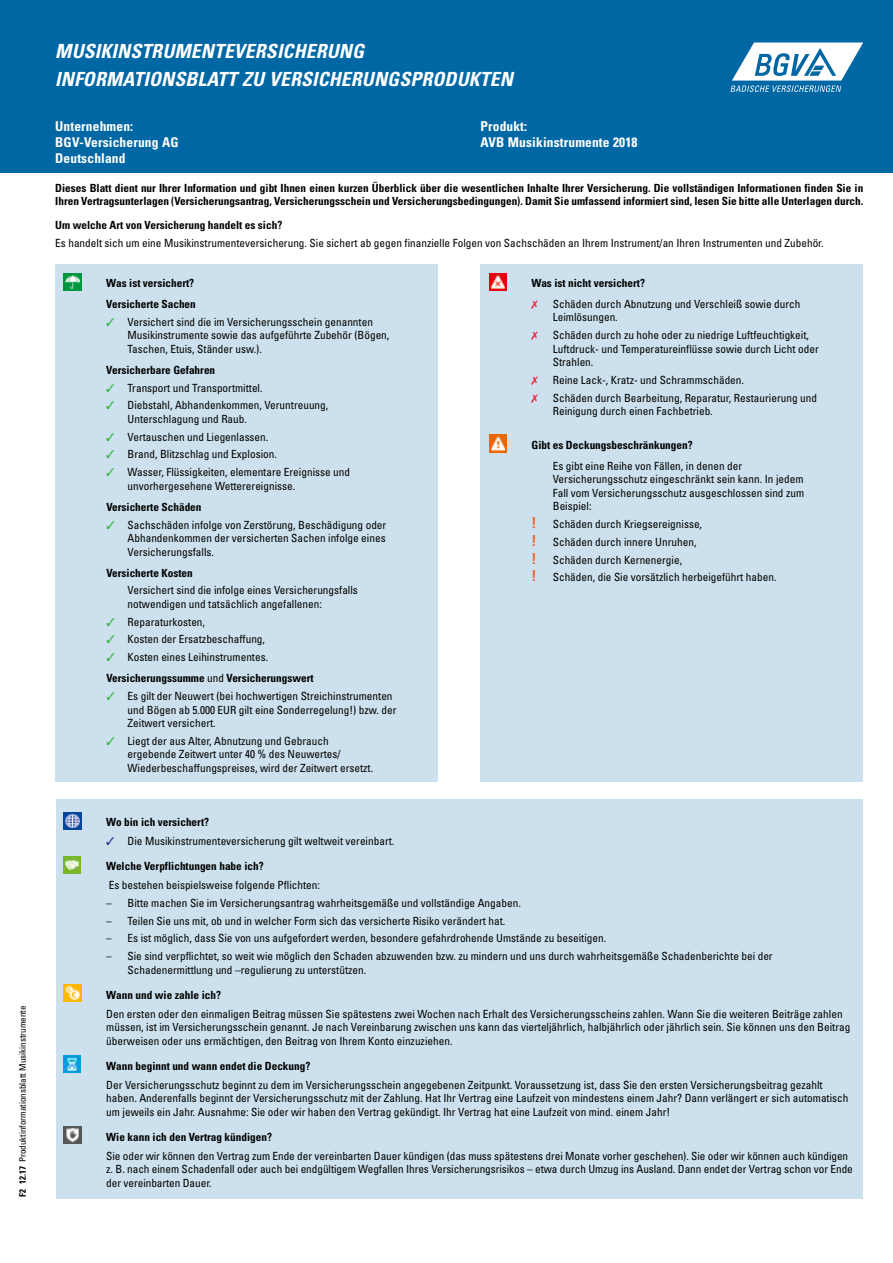
<style>
.page{position:relative;width:893px;height:1263px;background:#fff}
.page>*{position:absolute;margin:0;border:0;box-sizing:border-box;transform-origin:0 0}
.t1{font:italic 700 condensed 19.5px/27.6px "Univers LT";letter-spacing:.01em;color:#fff}
.t2{font:700 condensed 13.5px/16.2px "Univers LT";letter-spacing:.01em;color:#fff}
.t3{font:condensed 11.25px/13.5px "Univers LT";color:#000}
.t4{font:700 condensed 11.25px/13.5px "Univers LT";color:#000}
.t5{font:condensed 9px "Univers LT";color:#000}
.s1{font-weight:700}
.s2{color:#39b545}
.s3{font-weight:400}
.s4{font-weight:700;font-size:15px;color:#f1592a}
.s5{color:#2c3793}
</style>
<div class="page">
<div style="left:0;top:0;width:893px;height:172px;background:#0067a5"></div>
<svg style="left:730px;top:43px;width:133px;height:49px"></svg>
<div style="left:55px;top:264px;width:383px;height:518px;background:#cce1ed"></div>
<div style="left:480px;top:264px;width:383px;height:518px;background:#cce1ed"></div>
<div style="left:56px;top:799px;width:806px;height:400px;background:#cce1ed"></div>
<img style="left:64px;top:273px;width:17px;height:17px">
<img style="left:489px;top:273px;width:17px;height:17px">
<img style="left:489px;top:435px;width:17px;height:17px">
<img style="left:64px;top:812px;width:17px;height:17px">
<img style="left:64px;top:856px;width:17px;height:17px">
<img style="left:64px;top:985px;width:17px;height:17px">
<img style="left:64px;top:1056px;width:17px;height:17px">
<img style="left:64px;top:1127px;width:17px;height:17px">
<p class="t5" style="left:17px;top:1197px;width:192px;rotate:-90deg"><span class="s1">F2 12.17</span> Produktinformationsblatt Musikinstrumente</p>
<h1 class="t1" style="left:55px;top:37px;width:459px">MUSIKINSTRUMENTEVERSICHERUNG<br>INFORMATIONSBLATT ZU VERSICHERUNGSPRODUKTEN</h1>
<p class="t2" style="left:55px;top:118px;width:125px">Unternehmen:<br>BGV-Versicherung AG<br>Deutschland</p>
<p class="t2" style="left:480px;top:118px;width:159px">Produkt:<br>AVB Musikinstrumente 2018</p>
<p class="t4" style="left:55px;top:181px;width:809px">Dieses Blatt dient nur Ihrer Information und gibt Ihnen einen kurzen Überblick über die wesentlichen Inhalte Ihrer Versicherung. Die vollständigen Informationen finden Sie in<br>Ihren Vertragsunterlagen (Versicherungsantrag, Versicherungsschein und Versicherungsbedingungen). Damit Sie umfassend informiert sind, lesen Sie bitte alle Unterlagen durch.</p>
<p class="t4" style="left:55px;top:219px;width:229px">Um welche Art von Versicherung handelt es sich?</p>
<p class="t3" style="left:55px;top:236px;width:770px">Es handelt sich um eine Musikinstrumenteversicherung. Sie sichert ab gegen finanzielle Folgen von Sachschäden an Ihrem Instrument/an Ihren Instrumenten und Zubehör.</p>
<p class="t4" style="left:106px;top:273px;width:91px;line-height:20.7px">Was ist versichert?<br>Versicherte Sachen</p>
<p class="t3" style="left:128px;top:315px;width:263px;text-indent:-21px"><span class="s2">✓</span> Versichert sind die im Versicherungsschein genannten<br>Musikinstrumente sowie das aufgeführte Zubehör (Bögen,<br>Taschen, Etuis, Ständer usw.).</p>
<p class="t4" style="left:106px;top:363px;width:110px">Versicherbare Gefahren</p>
<p class="t3" style="left:106px;top:381px;width:158px"><span class="s2">✓</span> Transport und Transportmittel.</p>
<p class="t3" style="left:128px;top:398px;width:202px;text-indent:-21px"><span class="s2">✓</span> Diebstahl, Abhandenkommen, Veruntreuung,<br>Unterschlagung und Raub.</p>
<p class="t3" style="left:106px;top:430px;width:164px"><span class="s2">✓</span> Vertauschen und Liegenlassen.</p>
<p class="t3" style="left:106px;top:447px;width:172px"><span class="s2">✓</span> Brand, Blitzschlag und Explosion.</p>
<p class="t3" style="left:128px;top:465px;width:224px;text-indent:-21px"><span class="s2">✓</span> Wasser, Flüssigkeiten, elementare Ereignisse und unvorhergesehene Wetterereignisse.</p>
<p class="t4" style="left:106px;top:500px;width:97px">Versicherte Schäden</p>
<p class="t3" style="left:128px;top:518px;width:260px;text-align:justify;text-indent:-21px"><span class="s2">✓</span> Sachschäden infolge von Zerstörung, Beschädigung oder Abhandenkommen der versicherten Sachen infolge eines Versicherungsfalls.</p>
<p class="t4" style="left:106px;top:566px;width:88px">Versicherte Kosten</p>
<p class="t3" style="left:128px;top:583px;width:232px">Versichert sind die infolge eines Versicherungsfalls notwendigen und tatsächlich angefallenen:</p>
<p class="t3" style="left:106px;top:615px;width:100px"><span class="s2">✓</span> Reparaturkosten,</p>
<p class="t3" style="left:106px;top:632px;width:160px"><span class="s2">✓</span> Kosten der Ersatzbeschaffung,</p>
<p class="t4" style="left:106px;top:646px;width:209px;line-height:21.1px"><span class="s2">✓</span> <span class="s3">Kosten eines Leihinstrumentes.<br></span>Versicherungssumme <span class="s3">und</span> Versicherungswert</p>
<p class="t3" style="left:128px;top:689px;width:270px;text-indent:-21px"><span class="s2">✓</span> Es gilt der Neuwert (bei hochwertigen Streichinstrumenten und Bögen ab 5.000 EUR gilt eine Sonderregelung!) bzw. der<br>Zeitwert versichert.</p>
<p class="t3" style="left:128px;top:734px;width:247px;text-indent:-21px"><span class="s2">✓</span> Liegt der aus Alter, Abnutzung und Gebrauch ergebende Zeitwert unter 40 % des Neuwertes/<br>Wiederbeschaffungspreises, wird der Zeitwert ersetzt.</p>
<p class="t4" style="left:532px;top:276px;width:115px">Was ist nicht versichert?</p>
<p class="t3" style="left:553px;top:297px;width:249px">Schäden durch Abnutzung und Verschleiß sowie durch<br>Leimlösungen.</p>
<p class="t3" style="left:553px;top:328px;width:267px">Schäden durch zu hohe oder zu niedrige Luftfeuchtigkeit,<br>Luftdruck- und Temperatureinflüsse sowie durch Licht oder<br>Strahlen.</p>
<p class="t3" style="left:553px;top:373px;width:193px">Reine Lack-, Kratz- und Schrammschäden.</p>
<p class="t3" style="left:553px;top:391px;width:266px">Schäden durch Bearbeitung, Reparatur, Restaurierung und<br>Reinigung durch einen Fachbetrieb.</p>
<p class="t4" style="left:532px;top:438px;width:163px">Gibt es Deckungsbeschränkungen?</p>
<p class="t3" style="left:553px;top:459px;width:253px">Es gibt eine Reihe von Fällen, in denen der Versicherungsschutz eingeschränkt sein kann. In jedem Fall vom Versicherungsschutz ausgeschlossen sind zum Beispiel:</p>
<p class="t3" style="left:531px;top:515px;width:246px;line-height:17.7px"><span class="s4">!</span> Schäden durch Kriegsereignisse,<br><span class="s4">!</span> Schäden durch innere Unruhen,<br><span class="s4">!</span> Schäden durch Kernenergie,<br><span class="s4">!</span> Schäden, die Sie vorsätzlich herbeigeführt haben.</p>
<p class="t4" style="left:106px;top:815px;width:104px">Wo bin ich versichert?</p>
<p class="t3" style="left:106px;top:834px;width:290px"><span class="s5">✓</span> Die Musikinstrumenteversicherung gilt weltweit vereinbart.</p>
<p class="t4" style="left:106px;top:859px;width:159px">Welche Verpflichtungen habe ich?</p>
<p class="t3" style="left:109px;top:878px;width:213px">Es bestehen beispielsweise folgende Pflichten:</p>
<p class="t3" style="left:106px;top:896px;width:416px">– Bitte machen Sie im Versicherungsantrag wahrheitsgemäße und vollständige Angaben.</p>
<p class="t3" style="left:106px;top:913px;width:400px">– Teilen Sie uns mit, ob und in welcher Form sich das versicherte Risiko verändert hat.</p>
<p class="t3" style="left:106px;top:931px;width:501px">– Es ist möglich, dass Sie von uns aufgefordert werden, besondere gefahrdrohende Umstände zu beseitigen.</p>
<p class="t3" style="left:128px;top:949px;width:647px;text-indent:-21px">– Sie sind verpflichtet, so weit wie möglich den Schaden abzuwenden bzw. zu mindern und uns durch wahrheitsgemäße Schadenberichte bei der<br>Schadenermittlung und –regulierung zu unterstützen.</p>
<p class="t4" style="left:106px;top:988px;width:116px">Wann und wie zahle ich?</p>
<p class="t3" style="left:106px;top:1007px;width:745px">Den ersten oder den einmaligen Beitrag müssen Sie spätestens zwei Wochen nach Erhalt des Versicherungsscheins zahlen. Wann Sie die weiteren Beiträge zahlen müssen, ist im Versicherungsschein genannt. Je nach Vereinbarung zwischen uns kann das vierteljährlich, halbjährlich oder jährlich sein. Sie können uns den Beitrag überweisen oder uns ermächtigen, den Beitrag von Ihrem Konto einzuziehen.</p>
<p class="t4" style="left:106px;top:1059px;width:206px">Wann beginnt und wann endet die Deckung?</p>
<p class="t3" style="left:106px;top:1078px;width:744px">Der Versicherungsschutz beginnt zu dem im Versicherungsschein angegebenen Zeitpunkt. Voraussetzung ist, dass Sie den ersten Versicherungsbeitrag gezahlt haben. Anderenfalls beginnt der Versicherungsschutz mit der Zahlung. Hat Ihr Vertrag eine Laufzeit von mindestens einem Jahr? Dann verlängert er sich automatisch um jeweils ein Jahr. Ausnahme: Sie oder wir haben den Vertrag gekündigt. Ihr Vertrag hat eine Laufzeit von mind. einem Jahr!</p>
<p class="t4" style="left:106px;top:1130px;width:167px">Wie kann ich den Vertrag kündigen?</p>
<p class="t3" style="left:106px;top:1149px;width:748px">Sie oder wir können den Vertrag zum Ende der vereinbarten Dauer kündigen (das muss spätestens drei Monate vorher geschehen). Sie oder wir können auch kündigen z. B. nach einem Schadenfall oder auch bei endgültigem Wegfallen Ihres Versicherungsrisikos – etwa durch Umzug ins Ausland. Dann endet der Vertrag schon vor Ende der vereinbarten Dauer.</p>
</div>
